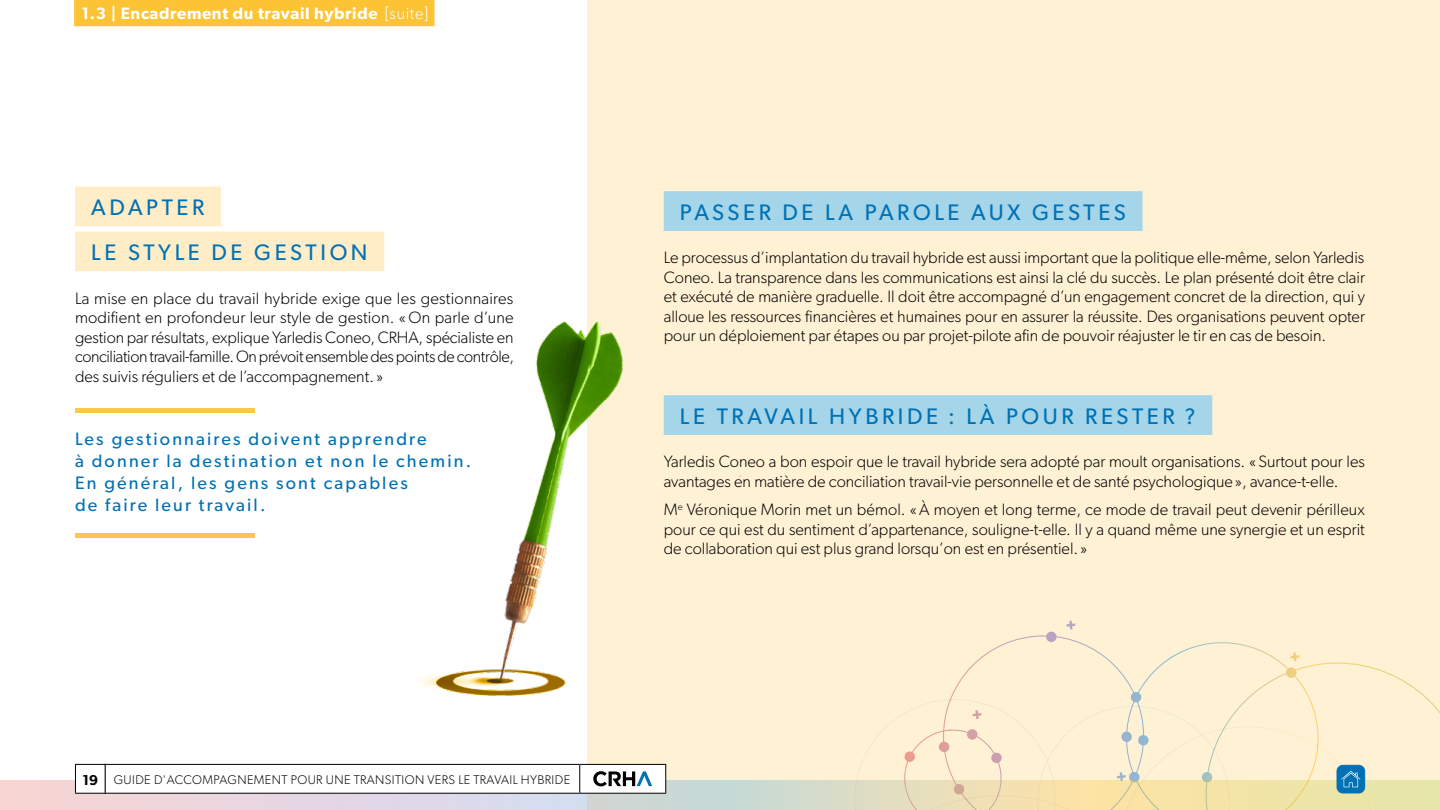
<style>
.page{position:relative;width:1440px;height:810px;background:#fff}
.page>*{position:absolute;margin:0;border:0;box-sizing:border-box;transform-origin:0 0}
.t1{font:22.5px/45px "Gibson";letter-spacing:.16em;color:#0071b4}
.t2{font:18px/21.8px "Gibson";letter-spacing:.12em;color:#0071b4}
.t3{font:300 16.5px/19.5px "Gibson";color:#000;text-align:justify}
.t4{font:600 16.5px "Gibson";letter-spacing:.04em;color:#fff}
.t5{font:300 12.6px "Gibson";letter-spacing:.03em;color:#000}
.s1{font-weight:300}
.s2{font-weight:600;font-size:14.4px}
</style>
<div class="page">
<div style="left:587px;top:0;width:853px;height:810px;background:#fff0d0"></div>
<div style="left:74px;top:0;width:360px;height:26px;background:#fcc335"></div>
<div style="left:75px;top:187px;width:146px;height:39px;background:#ffedc7"></div>
<div style="left:75px;top:232px;width:309px;height:39px;background:#ffedc7"></div>
<div style="left:75px;top:408px;width:180px;height:5px;background:#fcc847"></div>
<div style="left:75px;top:533px;width:180px;height:5px;background:#fcc847"></div>
<img style="left:420px;top:321px;width:203px;height:375px">
<div style="left:664px;top:191px;width:479px;height:40px;background:#a4d5e9"></div>
<div style="left:664px;top:395px;width:548px;height:40px;background:#a4d5e9"></div>
<svg style="left:0;top:781px;width:854px;height:29px;background:#ddd8da"></svg>
<hr style="left:104px;top:793px;width:476px;height:1px;background:#000">
<hr style="left:580px;top:793px;width:86px;height:1px;background:#000">
<div style="left:75px;top:764px;width:30px;height:29px;background:#fff"></div>
<hr style="left:75px;top:793px;width:31px;height:1px;background:#000">
<svg style="left:104px;top:764px;width:562px;height:29px"></svg>
<hr style="left:75px;top:764px;width:31px;height:1px;background:#000">
<svg style="left:75px;top:765px;width:1px;height:28px"></svg>
<svg style="left:854px;top:621px;width:586px;height:189px"></svg>
<p class="t4" style="left:81px;top:3px;width:348px">1.3 | Encadrement du travail hybride <span class="s1">[suite]</span></p>
<h1 class="t1" style="left:91px;top:184px;width:278px">ADAPTER<br>LE STYLE DE GESTION</h1>
<p class="t3" style="left:75px;top:288px;width:441px">La mise en place du travail hybride exige que les gestionnaires modifient en profondeur leur style de gestion. «On parle d’une gestion par résultats, explique Yarledis Coneo, CRHA, spécialiste en conciliation travail-famille. On prévoit ensemble des points de contrôle, des suivis réguliers et de l’accompagnement. »</p>
<p class="t2" style="left:75px;top:428px;width:398px">Les gestionnaires doivent apprendre<br>à donner la destination et non le chemin.<br>En général, les gens sont capables<br>de faire leur travail.</p>
<p class="t5" style="left:82px;top:772px;width:489px"><span class="s2">19</span> GUIDE D'ACCOMPAGNEMENT POUR UNE TRANSITION VERS LE TRAVAIL HYBRIDE</p>
<h1 class="t1" style="left:680px;top:189px;width:447px">PASSER DE LA PAROLE AUX GESTES</h1>
<p class="t3" style="left:664px;top:248px;width:703px">Le processus d’implantation du travail hybride est aussi important que la politique elle-même, selon Yarledis Coneo. La transparence dans les communications est ainsi la clé du succès. Le plan présenté doit être clair et exécuté de manière graduelle. Il doit être accompagné d’un engagement concret de la direction, qui y alloue les ressources financières et humaines pour en assurer la réussite. Des organisations peuvent opter pour un déploiement par étapes ou par projet-pilote afin de pouvoir réajuster le tir en cas de besoin.</p>
<h1 class="t1" style="left:680px;top:393px;width:517px">LE TRAVAIL HYBRIDE : LÀ POUR RESTER ?</h1>
<p class="t3" style="left:664px;top:452px;width:703px">Yarledis Coneo a bon espoir que le travail hybride sera adopté par moult organisations. «Surtout pour les avantages en matière de conciliation travail-vie personnelle et de santé psychologique», avance-t-elle.</p>
<p class="t3" style="left:664px;top:500px;width:703px">M<sup>e</sup> Véronique Morin met un bémol. «À moyen et long terme, ce mode de travail peut devenir périlleux pour ce qui est du sentiment d’appartenance, souligne-t-elle. Il y a quand même une synergie et un esprit de collaboration qui est plus grand lorsqu’on est en présentiel. »</p>
</div>
